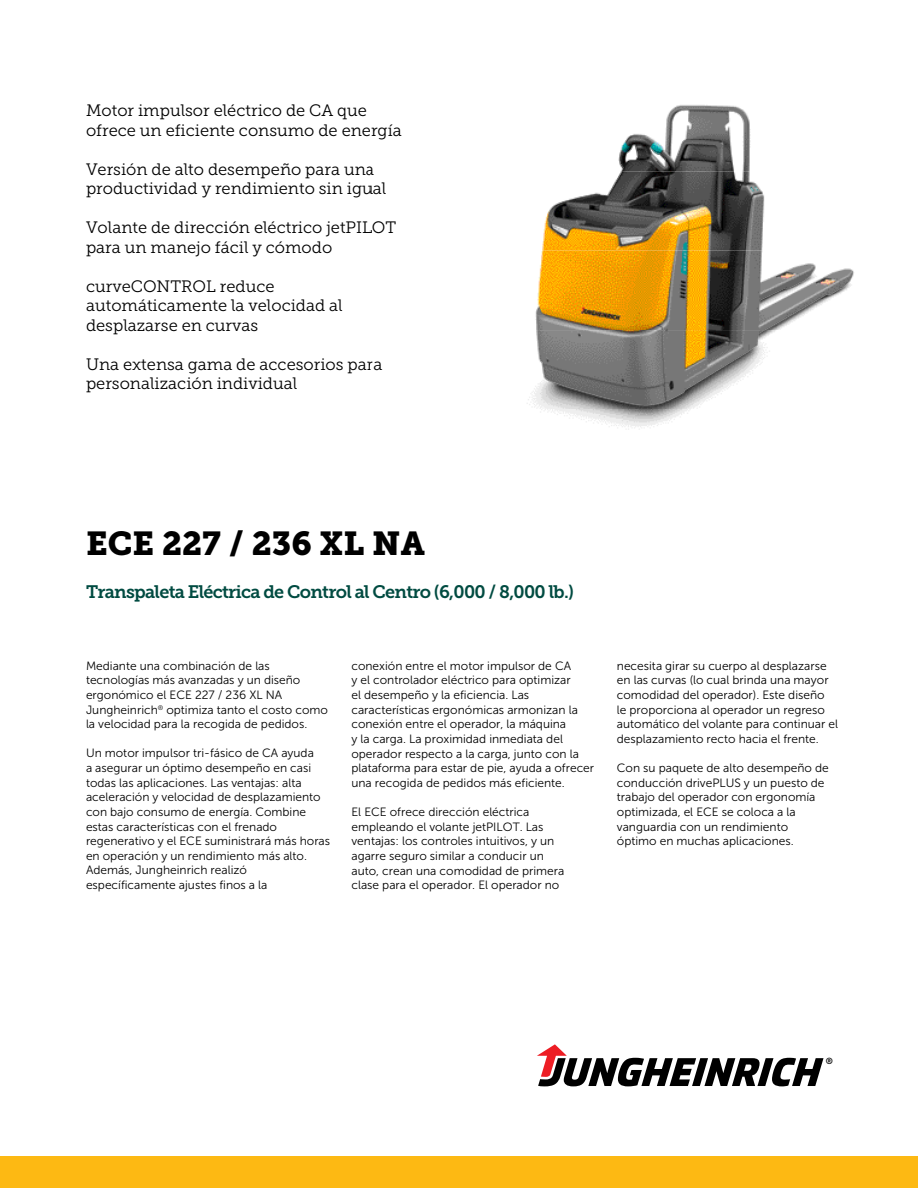
<style>
.page{position:relative;width:918px;height:1188px;background:#fff}
.page>*{position:absolute;margin:0;border:0;box-sizing:border-box;transform-origin:0 0}
.t1{font:33px "Museo Slab 900";color:#000}
.t2{font:18px "Museo Slab 700";letter-spacing:-.04em;color:#004b41}
.t3{font:16.5px/19.5px "Museo Slab 300";color:#000}
.t4{font:12px/14.7px "Museo Sans 300";color:#000}
.t5{font:8.85px "Museo Sans 700";color:#000}
</style>
<div class="page">
<svg style="left:537px;top:1044px;width:287px;height:42px"></svg>
<div style="left:0;top:1156px;width:918px;height:32px;background:#fdb913"></div>
<img style="left:527px;top:105px;width:327px;height:325px">
<h3 class="t3" style="left:86px;top:101px;width:317px">Motor impulsor eléctrico de CA que ofrece un eficiente consumo de energía</h3>
<h3 class="t3" style="left:86px;top:160px;width:302px">Versión de alto desempeño para una productividad y rendimiento sin igual</h3>
<h3 class="t3" style="left:86px;top:218px;width:312px">Volante de dirección eléctrico jetPILOT para un manejo fácil y cómodo</h3>
<h3 class="t3" style="left:86px;top:277px;width:258px">curveCONTROL reduce automáticamente la velocidad al desplazarse en curvas</h3>
<h3 class="t3" style="left:86px;top:355px;width:298px">Una extensa gama de accesorios para personalización individual</h3>
<h1 class="t1" style="left:86px;top:524px;width:340px">ECE 227 / 236 XL NA</h1>
<h2 class="t2" style="left:86px;top:581px;width:490px">Transpaleta Eléctrica de Control al Centro (6,000 / 8,000 lb.)</h2>
<p class="t4" style="left:86px;top:658px;width:243px">Mediante una combinación de las tecnologías más avanzadas y un diseño ergonómico el ECE 227 / 236 XL NA Jungheinrich<sup>®</sup> optimiza tanto el costo como la velocidad para la recogida de pedidos.</p>
<p class="t4" style="left:86px;top:746px;width:246px">Un motor impulsor tri-fásico de CA ayuda<br>a asegurar un óptimo desempeño en casi todas las aplicaciones. Las ventajas: alta aceleración y velocidad de desplazamiento con bajo consumo de energía. Combine estas características con el frenado regenerativo y el ECE suministrará más horas en operación y un rendimiento más alto.<br>Además, Jungheinrich realizó específicamente ajustes finos a la</p>
<p class="t4" style="left:351px;top:658px;width:244px">conexión entre el motor impulsor de CA<br>y el controlador eléctrico para optimizar<br>el desempeño y la eficiencia. Las características ergonómicas armonizan la conexión entre el operador, la máquina<br>y la carga. La proximidad inmediata del operador respecto a la carga, junto con la plataforma para estar de pie, ayuda a ofrecer una recogida de pedidos más eficiente.</p>
<p class="t4" style="left:351px;top:805px;width:215px">El ECE ofrece dirección eléctrica empleando el volante jetPILOT. Las ventajas: los controles intuitivos, y un agarre seguro similar a conducir un auto, crean una comodidad de primera clase para el operador. El operador no</p>
<p class="t4" style="left:617px;top:658px;width:223px">necesita girar su cuerpo al desplazarse en las curvas (lo cual brinda una mayor comodidad del operador). Este diseño<br>le proporciona al operador un regreso automático del volante para continuar el desplazamiento recto hacia el frente.</p>
<p class="t4" style="left:617px;top:761px;width:213px">Con su paquete de alto desempeño de conducción drivePLUS y un puesto de trabajo del operador con ergonomía optimizada, el ECE se coloca a la vanguardia con un rendimiento óptimo en muchas aplicaciones.</p>
<p class="t5" style="left:826px;top:1056px;width:9px">®</p>
</div>
